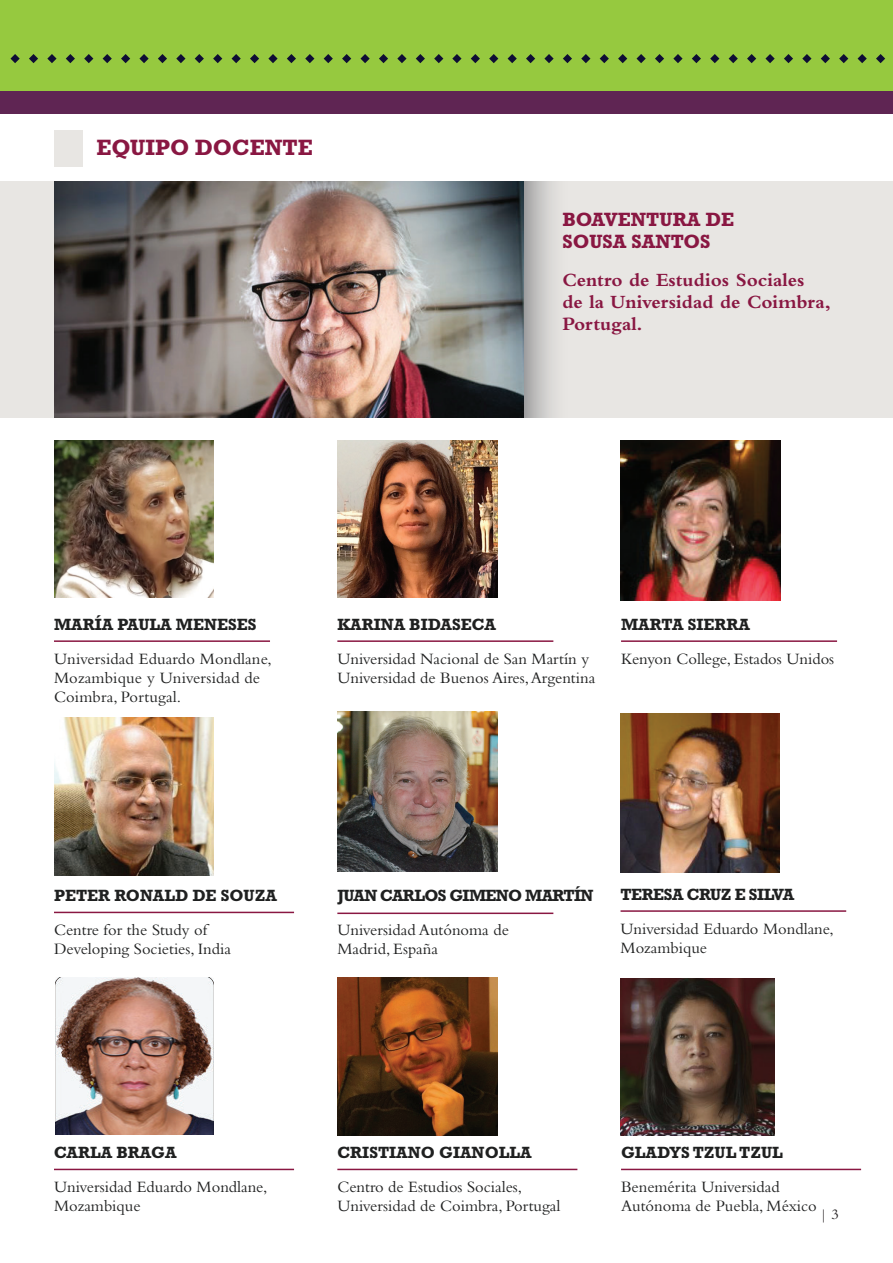
<style>
.page{position:relative;width:893px;height:1263px;background:#fff}
.page>*{position:absolute;margin:0;border:0;box-sizing:border-box;transform-origin:0 0}
.t1{font:700 22.5px "Rockwell Std";color:#891742}
.t2{font:700 19.5px/22.5px "Bembo Std";color:#891742}
.t3{font:700 19.5px/22.5px "Rockwell Std";color:#891742}
.t4{font:16.5px/18.9px "Bembo Std";color:#1f2020}
.t5{font:700 16.5px "Rockwell Std";color:#1f2020}
.t6{font:700 16.5px "Rockwell Std";letter-spacing:-.04em;color:#1f2020}
.t7{font:700 16.5px "Rockwell Std";letter-spacing:-.03em;color:#1f2020}
.t8{font:15px "Bembo Std";color:#231f20}
</style>
<div class="page">
<div style="left:0;top:0;width:893px;height:109px;background:#96c93f"></div>
<svg style="left:10px;top:54px;width:10px;height:9px"></svg>
<svg style="left:84px;top:54px;width:9px;height:9px"></svg>
<svg style="left:158px;top:54px;width:9px;height:9px"></svg>
<svg style="left:232px;top:54px;width:9px;height:9px"></svg>
<svg style="left:305px;top:54px;width:9px;height:9px"></svg>
<svg style="left:379px;top:54px;width:9px;height:9px"></svg>
<svg style="left:47px;top:54px;width:10px;height:9px"></svg>
<svg style="left:121px;top:54px;width:9px;height:9px"></svg>
<svg style="left:195px;top:54px;width:9px;height:9px"></svg>
<svg style="left:268px;top:54px;width:10px;height:9px"></svg>
<svg style="left:342px;top:54px;width:9px;height:9px"></svg>
<svg style="left:416px;top:54px;width:9px;height:9px"></svg>
<svg style="left:29px;top:54px;width:9px;height:9px"></svg>
<svg style="left:103px;top:54px;width:9px;height:9px"></svg>
<svg style="left:176px;top:54px;width:9px;height:9px"></svg>
<svg style="left:250px;top:54px;width:9px;height:9px"></svg>
<svg style="left:324px;top:54px;width:9px;height:9px"></svg>
<svg style="left:397px;top:54px;width:10px;height:9px"></svg>
<svg style="left:66px;top:54px;width:9px;height:9px"></svg>
<svg style="left:139px;top:54px;width:10px;height:9px"></svg>
<svg style="left:213px;top:54px;width:9px;height:9px"></svg>
<svg style="left:287px;top:54px;width:9px;height:9px"></svg>
<svg style="left:360px;top:54px;width:10px;height:9px"></svg>
<svg style="left:434px;top:54px;width:9px;height:9px"></svg>
<svg style="left:452px;top:54px;width:9px;height:9px"></svg>
<svg style="left:526px;top:54px;width:9px;height:9px"></svg>
<svg style="left:600px;top:54px;width:9px;height:9px"></svg>
<svg style="left:673px;top:54px;width:10px;height:9px"></svg>
<svg style="left:747px;top:54px;width:9px;height:9px"></svg>
<svg style="left:821px;top:54px;width:9px;height:9px"></svg>
<svg style="left:489px;top:54px;width:9px;height:9px"></svg>
<svg style="left:563px;top:54px;width:9px;height:9px"></svg>
<svg style="left:636px;top:54px;width:10px;height:9px"></svg>
<svg style="left:710px;top:54px;width:9px;height:9px"></svg>
<svg style="left:784px;top:54px;width:9px;height:9px"></svg>
<svg style="left:857px;top:54px;width:10px;height:9px"></svg>
<svg style="left:471px;top:54px;width:9px;height:9px"></svg>
<svg style="left:544px;top:54px;width:10px;height:9px"></svg>
<svg style="left:618px;top:54px;width:9px;height:9px"></svg>
<svg style="left:692px;top:54px;width:9px;height:9px"></svg>
<svg style="left:765px;top:54px;width:10px;height:9px"></svg>
<svg style="left:839px;top:54px;width:9px;height:9px"></svg>
<svg style="left:508px;top:54px;width:9px;height:9px"></svg>
<svg style="left:581px;top:54px;width:9px;height:9px"></svg>
<svg style="left:655px;top:54px;width:9px;height:9px"></svg>
<svg style="left:729px;top:54px;width:9px;height:9px"></svg>
<svg style="left:802px;top:54px;width:9px;height:9px"></svg>
<svg style="left:876px;top:54px;width:9px;height:9px"></svg>
<div style="left:0;top:91px;width:893px;height:22px;background:#5f2553"></div>
<div style="left:0;top:182px;width:893px;height:236px;background:#e8e6e3"></div>
<div style="left:523px;top:182px;width:50px;height:236px;background:linear-gradient(to right,#a9a8a9,#f3f1ed)"></div>
<img style="left:54px;top:440px;width:160px;height:158px">
<img style="left:337px;top:440px;width:160px;height:158px">
<hr style="left:337px;top:640px;width:216px;height:2px;background:#891742">
<hr style="left:54px;top:640px;width:216px;height:2px;background:#891742">
<img style="left:54px;top:182px;width:469px;height:236px">
<div style="left:54px;top:130px;width:29px;height:36px;background:#e8e6e3"></div>
<hr style="left:621px;top:640px;width:216px;height:2px;background:#891742">
<img style="left:620px;top:440px;width:160px;height:160px">
<hr style="left:54px;top:912px;width:240px;height:1px;background:#891742">
<hr style="left:54px;top:1169px;width:240px;height:1px;background:#891742">
<hr style="left:337px;top:1169px;width:240px;height:1px;background:#891742">
<hr style="left:621px;top:1169px;width:240px;height:1px;background:#891742">
<img style="left:54px;top:717px;width:160px;height:158px">
<hr style="left:337px;top:912px;width:216px;height:2px;background:#891742">
<img style="left:337px;top:711px;width:160px;height:160px">
<hr style="left:620px;top:910px;width:226px;height:2px;background:#891742">
<img style="left:620px;top:713px;width:159px;height:159px">
<img style="left:56px;top:977px;width:158px;height:157px">
<img style="left:337px;top:977px;width:160px;height:158px">
<img style="left:620px;top:978px;width:154px;height:157px">
<h1 class="t1" style="left:97px;top:134px;width:218px">EQUIPO DOCENTE</h1>
<p class="t3" style="left:562px;top:208px;width:173px">BOAVENTURA DE<br>SOUSA SANTOS</p>
<p class="t2" style="left:562px;top:268px;width:270px">Centro de Estudios Sociales<br>de la Universidad de Coimbra,<br>Portugal.</p>
<p class="t5" style="left:54px;top:614px;width:204px">MARÍA PAULA MENESES</p>
<p class="t4" style="left:54px;top:649px;width:219px">Universidad Eduardo Mondlane,<br>Mozambique y Universidad de<br>Coimbra, Portugal.</p>
<p class="t5" style="left:337px;top:614px;width:160px">KARINA BIDASECA</p>
<p class="t4" style="left:337px;top:649px;width:259px">Universidad Nacional de San Martín y<br>Universidad de Buenos Aires, Argentina</p>
<p class="t5" style="left:621px;top:614px;width:131px">MARTA SIERRA</p>
<p class="t4" style="left:621px;top:649px;width:215px">Kenyon College, Estados Unidos</p>
<p class="t5" style="left:54px;top:886px;width:224px">PETER RONALD DE SOUZA</p>
<p class="t4" style="left:54px;top:920px;width:178px">Centre for the Study of<br>Developing Societies, India</p>
<p class="t6" style="left:337px;top:886px;width:258px">JUAN CARLOS GIMENO MARTÍN</p>
<p class="t4" style="left:337px;top:920px;width:173px">Universidad Autónoma de<br>Madrid, España</p>
<p class="t7" style="left:620px;top:884px;width:175px">TERESA CRUZ E SILVA</p>
<p class="t4" style="left:620px;top:919px;width:215px">Universidad Eduardo Mondlane,<br>Mozambique</p>
<p class="t5" style="left:54px;top:1143px;width:124px">CARLA BRAGA</p>
<p class="t4" style="left:54px;top:1177px;width:215px">Universidad Eduardo Mondlane,<br>Mozambique</p>
<p class="t5" style="left:337px;top:1143px;width:196px">CRISTIANO GIANOLLA</p>
<p class="t4" style="left:337px;top:1177px;width:224px">Centro de Estudios Sociales,<br>Universidad de Coimbra, Portugal</p>
<p class="t5" style="left:621px;top:1143px;width:163px">GLADYS TZUL TZUL</p>
<p class="t4" style="left:621px;top:1177px;width:197px">Benemérita Universidad<br>Autónoma de Puebla, México</p>
<p class="t8" style="left:820px;top:1205px;width:21px">| 3</p>
</div>
